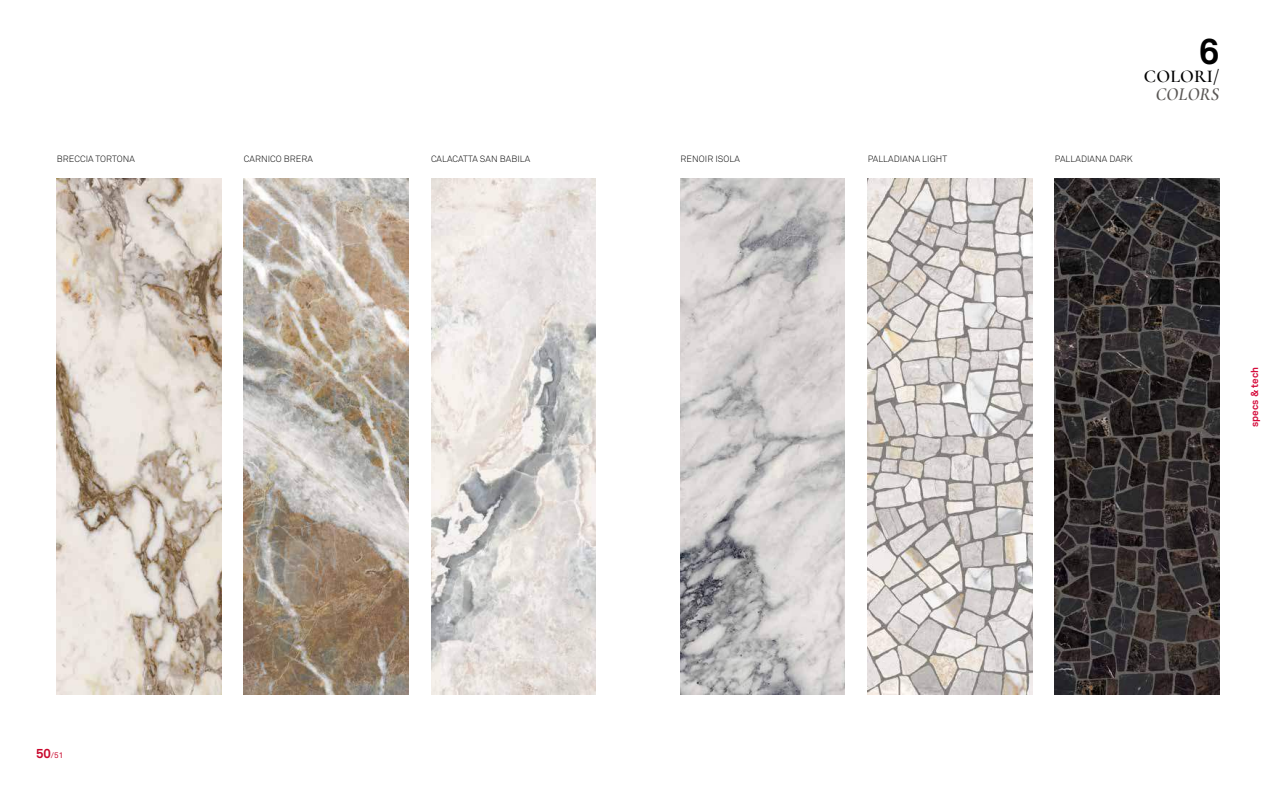
<style>
.page{position:relative;width:1276px;height:794px;background:#fff}
.page>*{position:absolute;margin:0;border:0;box-sizing:border-box;transform-origin:0 0}
.t1{font:700 36px "Akkurat Std";color:#000}
.t2{font:600 18px "Cormorant Garamond";letter-spacing:.01em;color:#000}
.t3{font:italic 600 18px "Cormorant Garamond";letter-spacing:.01em;color:#595654}
.t4{font:700 10px "Akkurat Std";color:#d50c3c}
.t5{font:300 9px "Akkurat Std";letter-spacing:.01em;color:#000}
.t6{font:8px "Akkurat Std";color:#c9072c}
.s1{font-weight:700;font-size:13px}
</style>
<div class="page">
<img style="left:431px;top:179px;width:164px;height:515px">
<img style="left:680px;top:179px;width:165px;height:515px">
<img style="left:57px;top:179px;width:164px;height:515px">
<img style="left:867px;top:179px;width:165px;height:515px">
<img style="left:244px;top:179px;width:164px;height:515px">
<img style="left:1054px;top:179px;width:165px;height:515px">
<h1 class="t1" style="left:1198px;top:38px;width:22px">6</h1>
<h2 class="t2" style="left:1144px;top:69px;width:77px">COLORI/</h2>
<h2 class="t3" style="left:1155px;top:84px;width:65px">COLORS</h2>
<p class="t5" style="left:57px;top:155px;width:80px">BRECCIA TORTONA</p>
<p class="t5" style="left:431px;top:155px;width:101px">CALACATTA SAN BABILA</p>
<p class="t5" style="left:680px;top:155px;width:61px">RENOIR ISOLA</p>
<p class="t5" style="left:867px;top:155px;width:81px">PALLADIANA LIGHT</p>
<p class="t5" style="left:244px;top:155px;width:71px">CARNICO BRERA</p>
<p class="t5" style="left:1055px;top:155px;width:79px">PALLADIANA DARK</p>
<p class="t4" style="left:1251px;top:427px;width:61px;rotate:-90deg">specs &amp; tech</p>
<p class="t6" style="left:36px;top:751px;width:29px"><span class="s1">50</span>/51</p>
</div>
